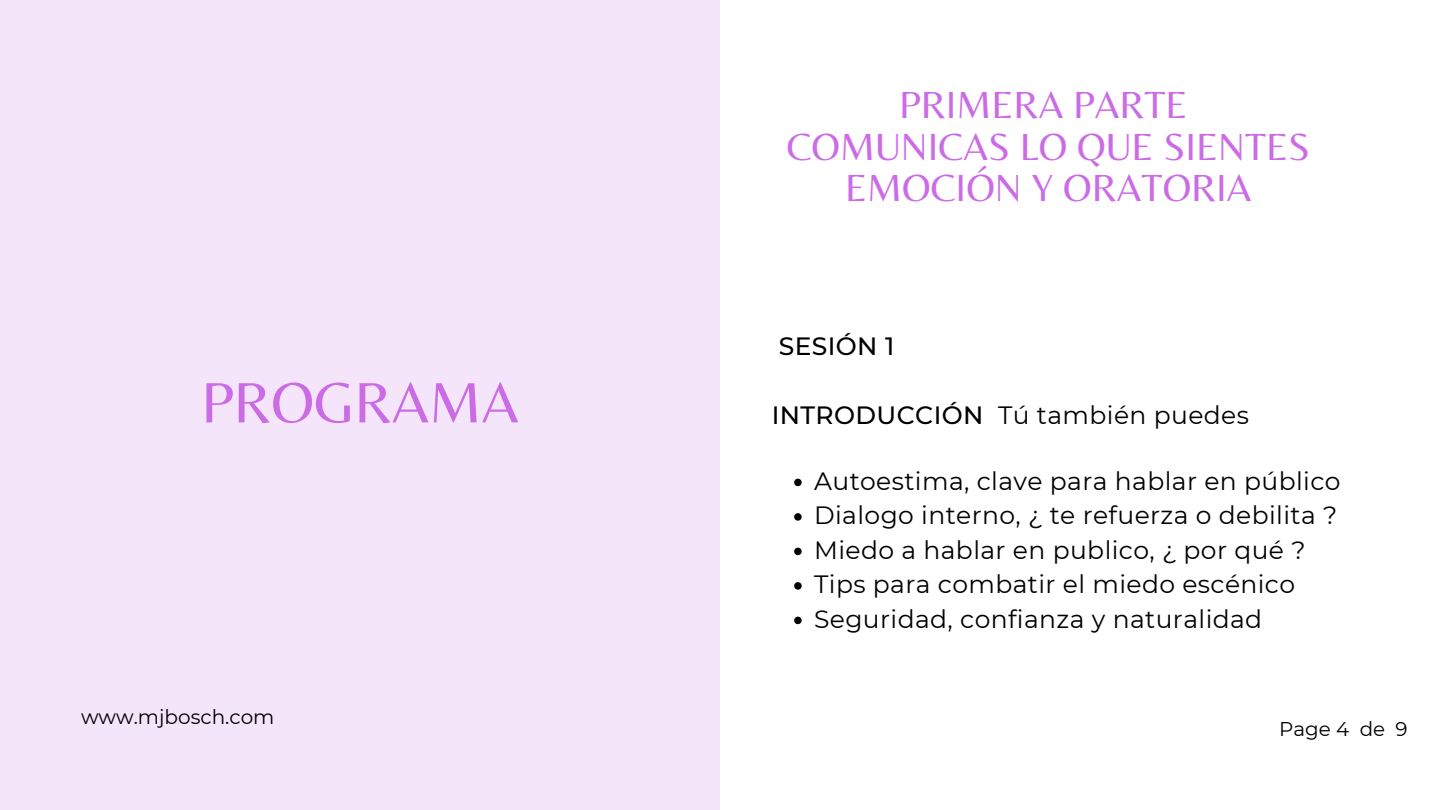
<style>
.page{position:relative;width:1440px;height:810px;background:#fff}
.page>*{position:absolute;margin:0;border:0;box-sizing:border-box;transform-origin:0 0}
.t1{font:59.1px "Belleza";color:#cb6ce6}
.t2{font:39.3px/41.2px "Belleza";color:#cb6ce6;text-align:center}
.t3{font:25px/34.5px "Montserrat";letter-spacing:.015em;color:#000}
.t4{font:500 25px "Montserrat";letter-spacing:.015em;color:#000}
.t5{font:20px "Montserrat";color:#000}
.t6{font:19.9px "Montserrat";color:#000}
.s1{font-weight:500}
</style>
<div class="page">
<div style="left:0;top:0;width:720px;height:810px;background:#f5e5fa"></div>
<svg style="left:794px;top:479px;width:8px;height:7px"></svg>
<svg style="left:794px;top:513px;width:8px;height:8px"></svg>
<svg style="left:794px;top:548px;width:8px;height:7px"></svg>
<svg style="left:794px;top:582px;width:8px;height:8px"></svg>
<svg style="left:794px;top:617px;width:8px;height:7px"></svg>
<h1 class="t1" style="left:201px;top:368px;width:319px">PROGRAMA</h1>
<p class="t5" style="left:81px;top:705px;width:195px">www.mjbosch.com</p>
<h2 class="t2" style="left:787px;top:84px;width:525px">PRIMERA PARTE<br>COMUNICAS LO QUE SIENTES<br>EMOCIÓN Y ORATORIA</h2>
<p class="t4" style="left:779px;top:331px;width:117px">SESIÓN 1</p>
<p class="t3" style="left:772px;top:398px;width:479px"><span class="s1">INTRODUCCIÓN</span> Tú también puedes</p>
<p class="t3" style="left:814px;top:464px;width:528px">Autoestima, clave para hablar en público Dialogo interno, ¿ te refuerza o debilita ?<br>Miedo a hablar en publico, ¿ por qué ?<br>Tips para combatir el miedo escénico Seguridad, confianza y naturalidad</p>
<p class="t6" style="left:1279px;top:717px;width:130px">Page 4 de 9</p>
</div>
